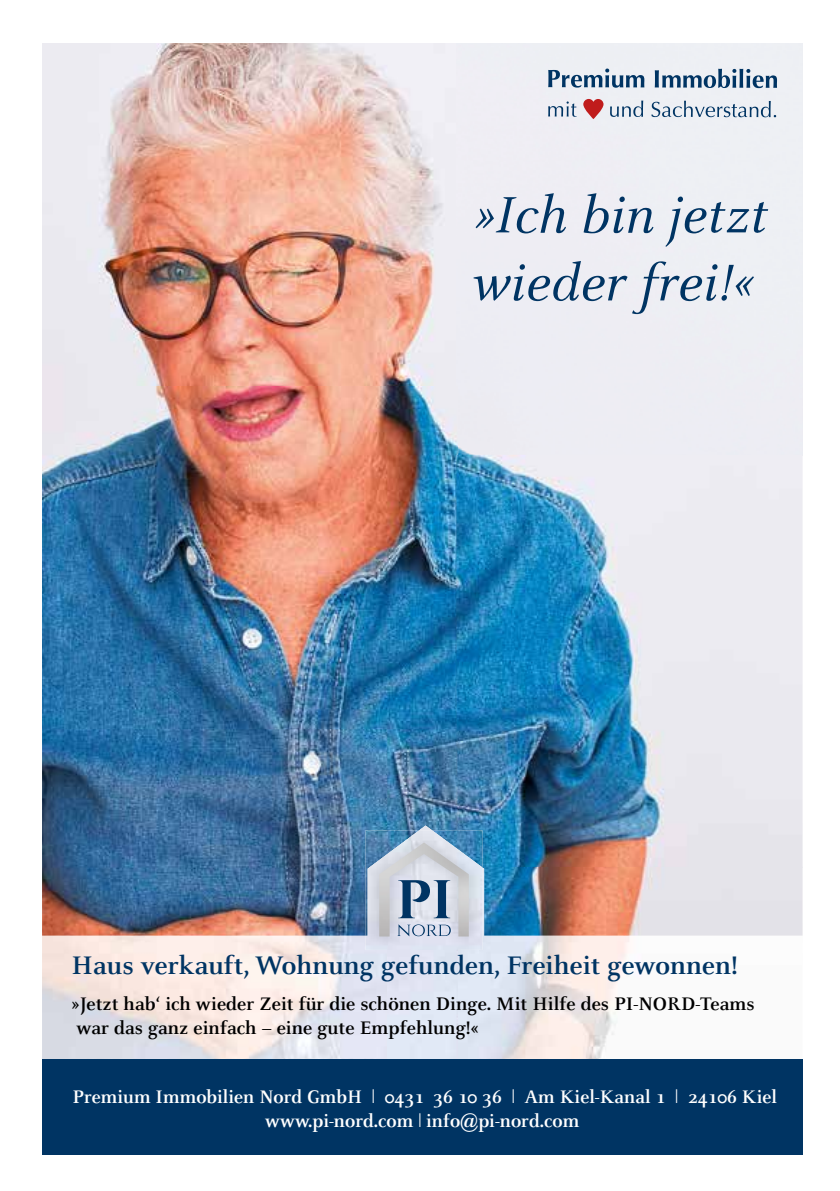
<style>
.page{position:relative;width:840px;height:1191px;background:#fff}
.page>*{position:absolute;margin:0;border:0;box-sizing:border-box;transform-origin:0 0}
.t1{font:italic 56.4px/67.6px "Celeste";color:#003463}
.t2{font:700 28px "Celeste";color:#003463}
.t3{font:700 20px/24px "Celeste";color:#000}
.t4{font:700 20px/24px "Celeste";color:#fff;text-align:center}
</style>
<div class="page">
<img style="left:42px;top:43px;width:414px;height:686px">
<img style="left:456px;top:43px;width:346px;height:824px">
<img style="left:42px;top:729px;width:345px;height:206px">
<img style="left:387px;top:729px;width:70px;height:101px">
<img style="left:484px;top:867px;width:318px;height:17px">
<svg style="left:42px;top:935px;width:761px;height:220px;background:#e9e2e3"></svg>
<img style="left:419px;top:825px;width:65px;height:59px">
<img style="left:457px;top:884px;width:345px;height:175px">
<div style="left:387px;top:950px;width:70px;height:109px;background:#e1e7f5"></div>
<img style="left:365px;top:830px;width:117px;height:120px">
<img style="left:379px;top:842px;width:89px;height:94px">
<svg style="left:398px;top:880px;width:52px;height:38px;background:#7f97b1"></svg>
<svg style="left:397px;top:924px;width:53px;height:12px"></svg>
<svg style="left:548px;top:69px;width:96px;height:19px;background:#98abbf"></svg>
<svg style="left:654px;top:69px;width:122px;height:19px;background:#94a9bd"></svg>
<svg style="left:548px;top:101px;width:28px;height:16px"></svg>
<svg style="left:583px;top:99px;width:20px;height:20px"></svg>
<svg style="left:609px;top:100px;width:34px;height:17px"></svg>
<svg style="left:651px;top:101px;width:124px;height:16px;background:#bac7d4"></svg>
<div style="left:42px;top:1059px;width:760px;height:95px;background:#003463"></div>
<h1 class="t1" style="left:471px;top:183px;width:296px">»Ich bin jetzt wieder frei!«</h1>
<h2 class="t2" style="left:71px;top:951px;width:667px">Haus verkauft, Wohnung gefunden, Freiheit gewonnen!</h2>
<p class="t3" style="left:71px;top:992px;width:684px">»Jetzt hab‘ ich wieder Zeit für die schönen Dinge. Mit Hilfe des PI-NORD-Teams war das ganz einfach – eine gute Empfehlung!«</p>
<p class="t4" style="left:72px;top:1085px;width:705px">Premium Immobilien Nord GmbH | 0431 36 10 36 | Am Kiel-Kanal 1 | 24106 Kiel www.pi-nord.com | info@pi-nord.com</p>
</div>
